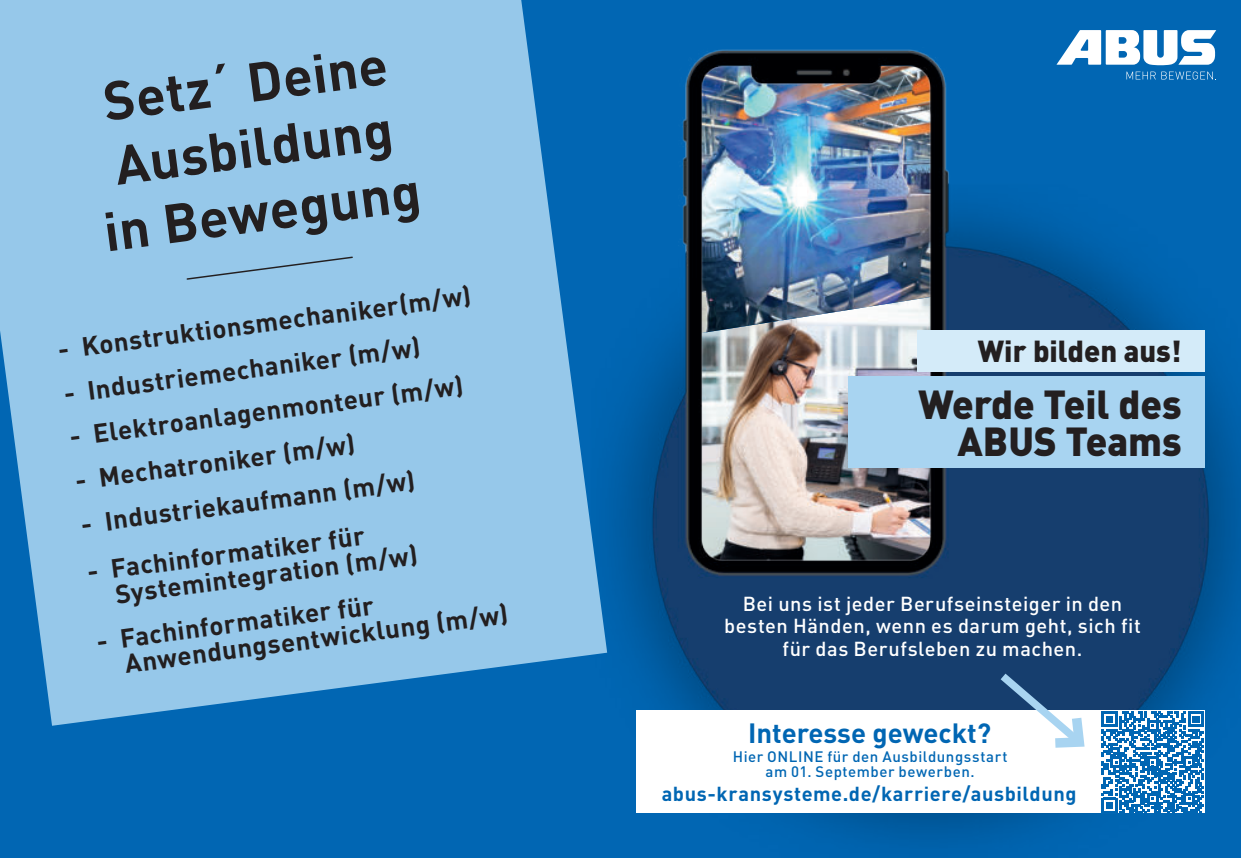
<style>
.page{position:relative;width:1241px;height:858px;background:#fff}
.page>*{position:absolute;margin:0;border:0;box-sizing:border-box;transform-origin:0 0}
.t1{font:700 54px/64.8px "DIN Pro";color:#231f20;text-align:center}
.t2{font:900 40px/37.2px "DIN Pro";color:#231f20;text-align:right}
.t3{font:900 30px "DIN Pro";color:#231f20}
.t4{font:700 27.5px "DIN Pro";color:#0166b3}
.t5{font:700 26px/26.2px "DIN Pro";color:#231f20}
.t6{font:500 20px/22.5px "DIN Pro";letter-spacing:.025em;color:#fff;text-align:center}
.t7{font:700 20px "DIN Pro";letter-spacing:.03em;color:#0166b3}
.t8{font:500 15px/15px "DIN Pro";letter-spacing:.035em;color:#0166b3;text-align:center}
</style>
<div class="page">
<img style="left:0;top:0;width:1240px;height:857px">
<svg style="left:0;top:0;width:607px;height:725px;background:#82bbe2"></svg>
<svg style="left:1056px;top:30px;width:159px;height:35px"></svg>
<svg style="left:1126px;top:72px;width:29px;height:7px"></svg>
<svg style="left:1161px;top:71px;width:55px;height:9px"></svg>
<svg style="left:185px;top:256px;width:169px;height:24px;background:#8fbddd"></svg>
<div style="left:636px;top:710px;width:568px;height:103px;background:#fff"></div>
<svg style="left:1101px;top:711px;width:102px;height:102px"></svg>
<svg style="left:992px;top:666px;width:97px;height:82px"></svg>
<div style="left:848px;top:376px;width:356px;height:92px;background:#a8d4f1"></div>
<div style="left:916px;top:330px;width:288px;height:41px;background:#d4ebf9"></div>
<h1 class="t1" style="left:85px;top:73px;width:320px;rotate:-7deg">Setz´ Deine<br>Ausbildung in Bewegung</h1>
<p class="t5" style="left:57px;top:340px;width:418px;rotate:-8deg">- Konstruktionsmechaniker(m/w)</p>
<p class="t5" style="left:62px;top:383px;width:361px;rotate:-8deg">- Industriemechaniker (m/w)</p>
<p class="t5" style="left:68px;top:427px;width:398px;rotate:-8deg">- Elektroanlagenmonteur (m/w)</p>
<p class="t5" style="left:74px;top:470px;width:283px;rotate:-8deg">- Mechatroniker (m/w)</p>
<p class="t5" style="left:80px;top:514px;width:338px;rotate:-8deg">- Industriekaufmann (m/w)</p>
<p class="t5" style="left:110px;top:558px;width:306px;text-indent:-25px;rotate:-8deg">- Fachinformatiker für<br>Systemintegration (m/w)</p>
<p class="t5" style="left:120px;top:627px;width:388px;text-indent:-25px;rotate:-8deg">- Fachinformatiker für<br>Anwendungsentwicklung (m/w)</p>
<p class="t3" style="left:977px;top:334px;width:205px">Wir bilden aus!</p>
<h2 class="t2" style="left:918px;top:386px;width:265px">Werde Teil des<br>ABUS Teams</h2>
<p class="t6" style="left:724px;top:594px;width:418px">Bei uns ist jeder Berufseinsteiger in den besten Händen, wenn es darum geht, sich fit für das Berufsleben zu machen.</p>
<p class="t4" style="left:748px;top:720px;width:245px">Interesse geweckt?</p>
<p class="t7" style="left:661px;top:784px;width:416px">abus-kransysteme.de/karriere/ausbildung</p>
<p class="t8" style="left:732px;top:750px;width:276px">Hier ONLINE für den Ausbildungsstart am 01. September bewerben.</p>
</div>
